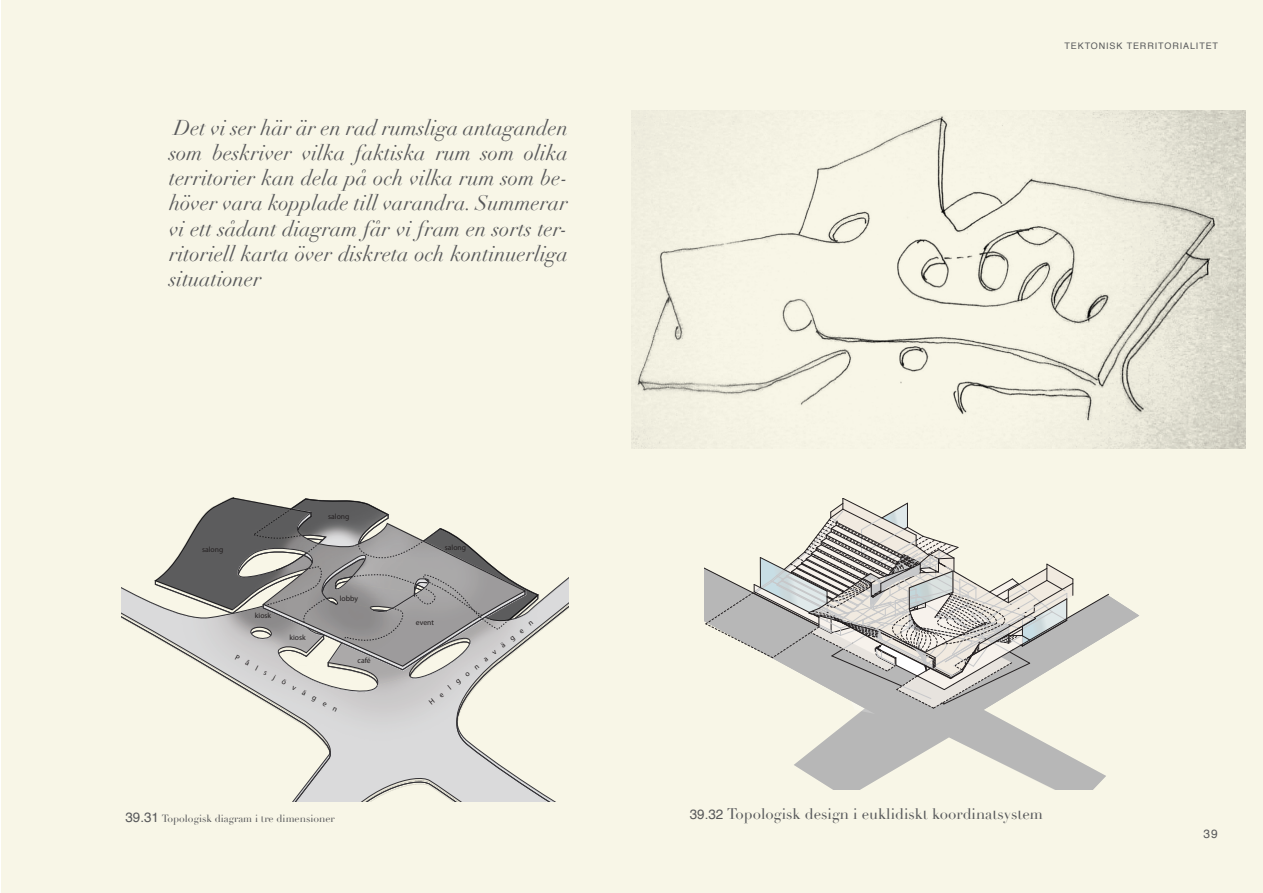
<style>
.page{position:relative;width:1263px;height:893px;background:#fff}
.page>*{position:absolute;margin:0;border:0;box-sizing:border-box;transform-origin:0 0}
.t1{font:italic 21px/25.2px "Didot";color:#57585a;text-align:justify}
.t2{font:15px "Didot";color:#57585a}
.t3{font:12px "Helvetica";color:#57585a}
.t4{font:10.2px "Didot";color:#57585a}
.t5{font:9px "Helvetica";color:#57585a}
.t6{font:7.65px "Myriad Pro";color:#231f20}
.s1{font-family:"Helvetica";font-size:13.5px}
</style>
<div class="page">
<div style="left:1px;top:0;width:1262px;height:893px;background:#f8f6e7"></div>
<img style="left:631px;top:111px;width:614px;height:338px">
<img style="left:121px;top:498px;width:447px;height:303px">
<svg style="left:794px;top:596px;width:345px;height:194px"></svg>
<svg style="left:705px;top:498px;width:404px;height:229px"></svg>
<p class="t1" style="left:169px;top:115px;width:400px">Det vi ser här är en rad rumsliga antaganden som beskriver vilka faktiska rum som olika territorier kan dela på och vilka rum som be&shy;höver vara kopplade till varandra. Summerar vi ett sådant diagram får vi fram en sorts ter&shy;ritoriell karta över diskreta och kontinuerliga situationer</p>
<p class="t5" style="left:1064px;top:39px;width:14px">TEKTONI</p>
<p class="t5" style="left:1109px;top:39px;width:25px">SK TERRITORIALITET</p>
<p class="t6" style="left:202px;top:545px;width:23px">salong</p>
<p class="t6" style="left:328px;top:512px;width:23px">salong</p>
<p class="t6" style="left:255px;top:611px;width:18px">kiosk</p>
<p class="t6" style="left:289px;top:633px;width:18px">kiosk</p>
<p class="t6" style="left:340px;top:594px;width:20px">lobby</p>
<p class="t6" style="left:238px;top:652px;width:116px;rotate:28deg">Pålsjövägen</p>
<p class="t6" style="left:358px;top:656px;width:15px">café</p>
<p class="t6" style="left:445px;top:543px;width:23px">salong</p>
<p class="t6" style="left:416px;top:618px;width:19px">event</p>
<p class="t6" style="left:427px;top:700px;width:132px;rotate:-39deg">Helgonavägen</p>
<p class="t4" style="left:125px;top:812px;width:211px"><span class="s1">39.31</span> Topologisk diagram i tre dimensioner</p>
<p class="t2" style="left:690px;top:805px;width:355px"><span class="s1">39.32</span> Topologisk design i euklidiskt koordinatsystem</p>
<p class="t3" style="left:1203px;top:825px;width:16px">39</p>
</div>
